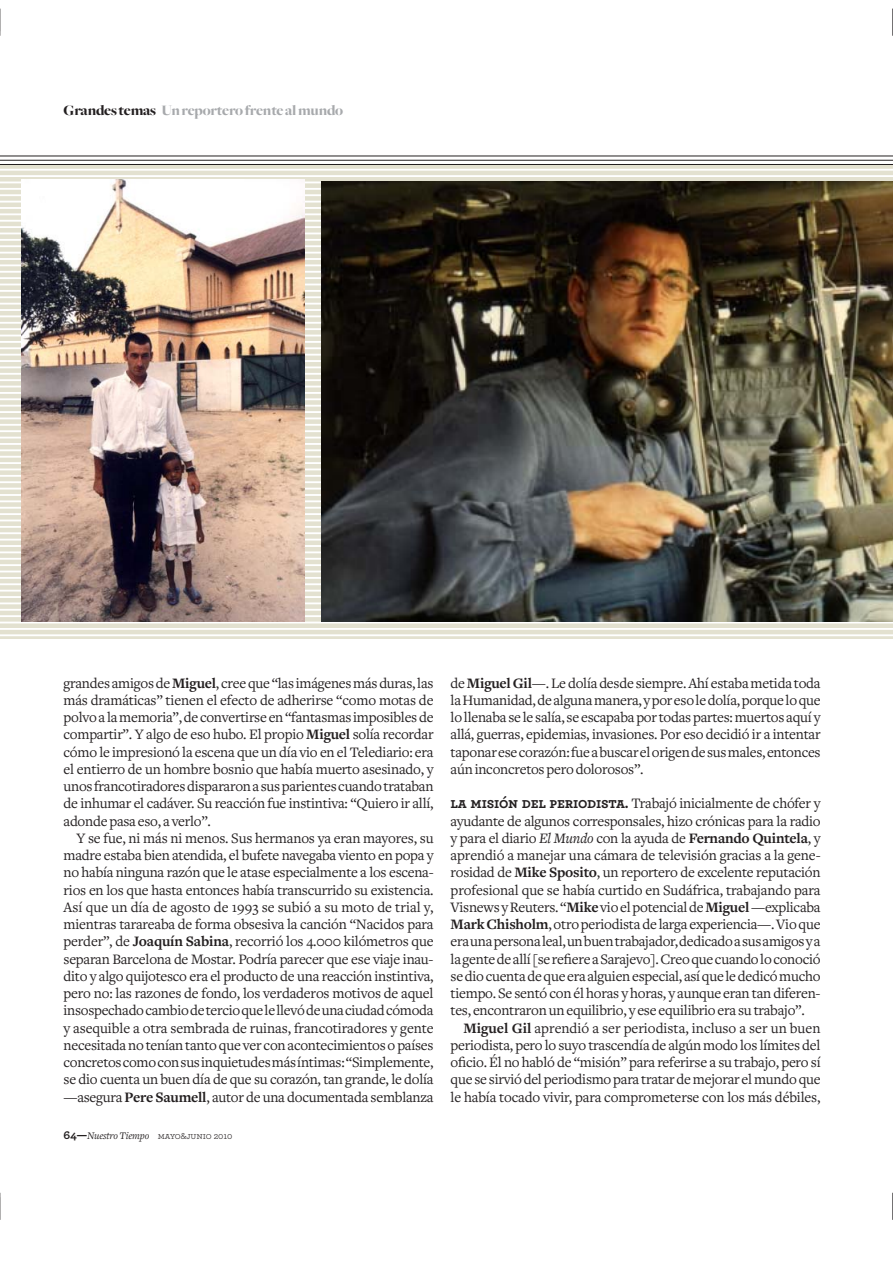
<style>
.page{position:relative;width:893px;height:1263px;background:#fff}
.page>*{position:absolute;margin:0;border:0;box-sizing:border-box;transform-origin:0 0}
.t1{font:15px/17.2px "Freight Text";letter-spacing:-.015em;color:#231f20;text-align:justify}
.t2{font:900 15px "Freight Big";letter-spacing:-.01em;color:#a7a9ac}
.t3{font:italic 10.5px "Freight Text";letter-spacing:-.01em;color:#231f20}
.s1{color:#231f20}
.s2{font-weight:700}
.s3{font-family:"Archer";font-weight:700;font-style:normal;font-size:12px}
.s4{font-family:"Archer Book SC";font-style:normal;font-size:9.75px}
.s5{font-family:"Archer";font-style:normal;font-size:9.75px}
.s6{font-family:"Archer Bold SC"}
.s7{font-style:italic}
</style>
<div class="page">
<div style="left:0;top:164px;width:893px;height:5px;background:#e3e1d0"></div>
<hr style="left:0;top:171px;width:893px;height:4px;background:#e3e1d0">
<div style="left:0;top:177px;width:893px;height:5px;background:#e3e1d0"></div>
<div style="left:0;top:183px;width:893px;height:5px;background:#e3e1d0"></div>
<hr style="left:0;top:190px;width:893px;height:4px;background:#e3e1d0">
<div style="left:0;top:196px;width:893px;height:5px;background:#e3e1d0"></div>
<hr style="left:0;top:203px;width:893px;height:4px;background:#e3e1d0">
<hr style="left:0;top:209px;width:893px;height:4px;background:#e3e1d0">
<div style="left:0;top:215px;width:893px;height:5px;background:#e3e1d0"></div>
<hr style="left:0;top:222px;width:893px;height:4px;background:#e3e1d0">
<div style="left:0;top:228px;width:893px;height:5px;background:#e3e1d0"></div>
<div style="left:0;top:234px;width:893px;height:5px;background:#e3e1d0"></div>
<hr style="left:0;top:241px;width:893px;height:4px;background:#e3e1d0">
<div style="left:0;top:247px;width:893px;height:5px;background:#e3e1d0"></div>
<hr style="left:0;top:254px;width:893px;height:4px;background:#e3e1d0">
<hr style="left:0;top:260px;width:893px;height:4px;background:#e3e1d0">
<div style="left:0;top:266px;width:893px;height:5px;background:#e3e1d0"></div>
<hr style="left:0;top:273px;width:893px;height:4px;background:#e3e1d0">
<div style="left:0;top:279px;width:893px;height:5px;background:#e3e1d0"></div>
<div style="left:0;top:285px;width:893px;height:5px;background:#e3e1d0"></div>
<hr style="left:0;top:292px;width:893px;height:4px;background:#e3e1d0">
<div style="left:0;top:298px;width:893px;height:5px;background:#e3e1d0"></div>
<hr style="left:0;top:305px;width:893px;height:4px;background:#e3e1d0">
<hr style="left:0;top:311px;width:893px;height:4px;background:#e3e1d0">
<div style="left:0;top:317px;width:893px;height:5px;background:#e3e1d0"></div>
<hr style="left:0;top:324px;width:893px;height:4px;background:#e3e1d0">
<div style="left:0;top:330px;width:893px;height:5px;background:#e3e1d0"></div>
<div style="left:0;top:336px;width:893px;height:5px;background:#e3e1d0"></div>
<hr style="left:0;top:343px;width:893px;height:4px;background:#e3e1d0">
<div style="left:0;top:349px;width:893px;height:5px;background:#e3e1d0"></div>
<hr style="left:0;top:356px;width:893px;height:4px;background:#e3e1d0">
<hr style="left:0;top:362px;width:893px;height:4px;background:#e3e1d0">
<div style="left:0;top:368px;width:893px;height:5px;background:#e3e1d0"></div>
<hr style="left:0;top:375px;width:893px;height:4px;background:#e3e1d0">
<div style="left:0;top:381px;width:893px;height:5px;background:#e3e1d0"></div>
<div style="left:0;top:387px;width:893px;height:5px;background:#e3e1d0"></div>
<hr style="left:0;top:394px;width:893px;height:4px;background:#e3e1d0">
<div style="left:0;top:400px;width:893px;height:5px;background:#e3e1d0"></div>
<hr style="left:0;top:407px;width:893px;height:4px;background:#e3e1d0">
<div style="left:0;top:413px;width:893px;height:5px;background:#e3e1d0"></div>
<div style="left:0;top:419px;width:893px;height:5px;background:#e3e1d0"></div>
<hr style="left:0;top:426px;width:893px;height:4px;background:#e3e1d0">
<div style="left:0;top:432px;width:893px;height:5px;background:#e3e1d0"></div>
<hr style="left:0;top:439px;width:893px;height:4px;background:#e3e1d0">
<hr style="left:0;top:445px;width:893px;height:4px;background:#e3e1d0">
<div style="left:0;top:451px;width:893px;height:5px;background:#e3e1d0"></div>
<hr style="left:0;top:458px;width:893px;height:4px;background:#e3e1d0">
<div style="left:0;top:464px;width:893px;height:5px;background:#e3e1d0"></div>
<div style="left:0;top:470px;width:893px;height:5px;background:#e3e1d0"></div>
<hr style="left:0;top:477px;width:893px;height:4px;background:#e3e1d0">
<div style="left:0;top:483px;width:893px;height:5px;background:#e3e1d0"></div>
<hr style="left:0;top:490px;width:893px;height:4px;background:#e3e1d0">
<hr style="left:0;top:496px;width:893px;height:4px;background:#e3e1d0">
<div style="left:0;top:502px;width:893px;height:5px;background:#e3e1d0"></div>
<hr style="left:0;top:509px;width:893px;height:4px;background:#e3e1d0">
<div style="left:0;top:515px;width:893px;height:5px;background:#e3e1d0"></div>
<div style="left:0;top:521px;width:893px;height:5px;background:#e3e1d0"></div>
<hr style="left:0;top:528px;width:893px;height:4px;background:#e3e1d0">
<div style="left:0;top:534px;width:893px;height:5px;background:#e3e1d0"></div>
<hr style="left:0;top:541px;width:893px;height:4px;background:#e3e1d0">
<hr style="left:0;top:547px;width:893px;height:4px;background:#e3e1d0">
<div style="left:0;top:553px;width:893px;height:5px;background:#e3e1d0"></div>
<hr style="left:0;top:560px;width:893px;height:4px;background:#e3e1d0">
<div style="left:0;top:566px;width:893px;height:5px;background:#e3e1d0"></div>
<div style="left:0;top:572px;width:893px;height:5px;background:#e3e1d0"></div>
<hr style="left:0;top:579px;width:893px;height:4px;background:#e3e1d0">
<div style="left:0;top:585px;width:893px;height:5px;background:#e3e1d0"></div>
<hr style="left:0;top:592px;width:893px;height:4px;background:#e3e1d0">
<hr style="left:0;top:598px;width:893px;height:4px;background:#e3e1d0">
<div style="left:0;top:604px;width:893px;height:5px;background:#e3e1d0"></div>
<hr style="left:0;top:611px;width:893px;height:4px;background:#e3e1d0">
<div style="left:0;top:617px;width:893px;height:5px;background:#e3e1d0"></div>
<div style="left:0;top:623px;width:893px;height:5px;background:#e3e1d0"></div>
<hr style="left:0;top:630px;width:893px;height:4px;background:#e3e1d0">
<hr style="left:0;top:636px;width:893px;height:3px;background:#e3e1d0">
<hr style="left:0;top:164px;width:893px;height:1px;background:#231f20">
<hr style="left:0;top:160px;width:893px;height:1px;background:#231f20">
<hr style="left:0;top:156px;width:893px;height:1px;background:#231f20">
<img style="left:322px;top:181px;width:571px;height:441px">
<img style="left:21px;top:179px;width:284px;height:443px">
<svg style="left:0;top:9px;width:1px;height:27px"></svg>
<svg style="left:0;top:1193px;width:1px;height:27px"></svg>
<svg style="left:892px;top:9px;width:1px;height:27px"></svg>
<svg style="left:892px;top:1193px;width:1px;height:27px"></svg>
<p class="t2" style="left:64px;top:105px;width:281px"><span class="s1">Grandes temas</span> Un reportero frente al mundo</p>
<p class="t1" style="left:64px;top:675px;width:371px">grandes amigos de <span class="s2">Miguel</span>, cree que “las imágenes más duras, las más dramáticas” tienen el efecto de adherirse “como motas de polvo a la memoria”, de convertirse en “fantasmas imposibles de compartir”. Y algo de eso hubo. El propio <span class="s2">Miguel</span> solía recordar cómo le impresionó la escena que un día vio en el Telediario: era el entierro de un hombre bosnio que había muerto asesinado, y unos francotiradores dispararon a sus parientes cuando trataban de inhumar el cadáver. Su reacción fue instintiva: “Quiero ir allí, adonde pasa eso, a verlo”.</p>
<p class="t1" style="left:64px;top:831px;width:372px;text-indent:13px">Y se fue, ni más ni menos. Sus hermanos ya eran mayores, su madre estaba bien atendida, el bufete navegaba viento en popa y no había ninguna razón que le atase especialmente a los escena&shy;rios en los que hasta entonces había transcurrido su existencia.<br>Así que un día de agosto de 1993 se subió a su moto de trial y, mientras tarareaba de forma obsesiva la canción “Nacidos para perder”, de <span class="s2">Joaquín Sabina</span>, recorrió los 4.000 kilómetros que separan Barcelona de Mostar. Podría parecer que ese viaje inau&shy;dito y algo quijotesco era el producto de una reacción instintiva, pero no: las razones de fondo, los verdaderos motivos de aquel insospechado cambio de tercio que le llevó de una ciudad cómoda y asequible a otra sembrada de ruinas, francotiradores y gente necesitada no tenían tanto que ver con acontecimientos o países concretos como con sus inquietudes más íntimas: “Simplemente, se dio cuenta un buen día de que su corazón, tan grande, le dolía —asegura <span class="s2">Pere Saumell</span>, autor de una documentada semblanza</p>
<p class="t3" style="left:64px;top:1131px;width:170px"><span class="s3">64—</span>Nuestro Tiempo <span class="s4">mayo&amp;junio</span> <span class="s5">2010</span></p>
<p class="t1" style="left:451px;top:675px;width:372px">de <span class="s2">Miguel Gil</span>—. Le dolía desde siempre. Ahí estaba metida toda la Humanidad, de alguna manera, y por eso le dolía, porque lo que lo llenaba se le salía, se escapaba por todas partes: muertos aquí y allá, guerras, epidemias, invasiones. Por eso decidió ir a intentar taponar ese corazón: fue a buscar el origen de sus males, entonces aún inconcretos pero dolorosos”.</p>
<p class="t1" style="left:451px;top:796px;width:371px"><span class="s6">la misión del periodista.</span> Trabajó inicialmente de chófer y ayudante de algunos corresponsales, hizo crónicas para la radio y para el diario <span class="s7">El Mundo</span> con la ayuda de <span class="s2">Fernando Quintela</span>, y aprendió a manejar una cámara de televisión gracias a la gene&shy;rosidad de <span class="s2">Mike Sposito</span>, un reportero de excelente reputación profesional que se había curtido en Sudáfrica, trabajando para Visnews y Reuters. “<span class="s2">Mike</span> vio el potencial de <span class="s2">Miguel</span> —explicaba <span class="s2">Mark Chisholm</span>, otro periodista de larga experiencia—. Vio que era una persona leal, un buen trabajador, dedicado a sus amigos y a la gente de allí [se refiere a Sarajevo]. Creo que cuando lo conoció se dio cuenta de que era alguien especial, así que le dedicó mucho tiempo. Se sentó con él horas y horas, y aunque eran tan diferen&shy;tes, encontraron un equilibrio, y ese equilibrio era su trabajo”.</p>
<p class="t1" style="left:451px;top:1020px;width:372px;text-indent:13px"><span class="s2">Miguel Gil</span> aprendió a ser periodista, incluso a ser un buen periodista, pero lo suyo trascendía de algún modo los límites del oficio. Él no habló de “misión” para referirse a su trabajo, pero sí que se sirvió del periodismo para tratar de mejorar el mundo que le había tocado vivir, para comprometerse con los más débiles,</p>
</div>
